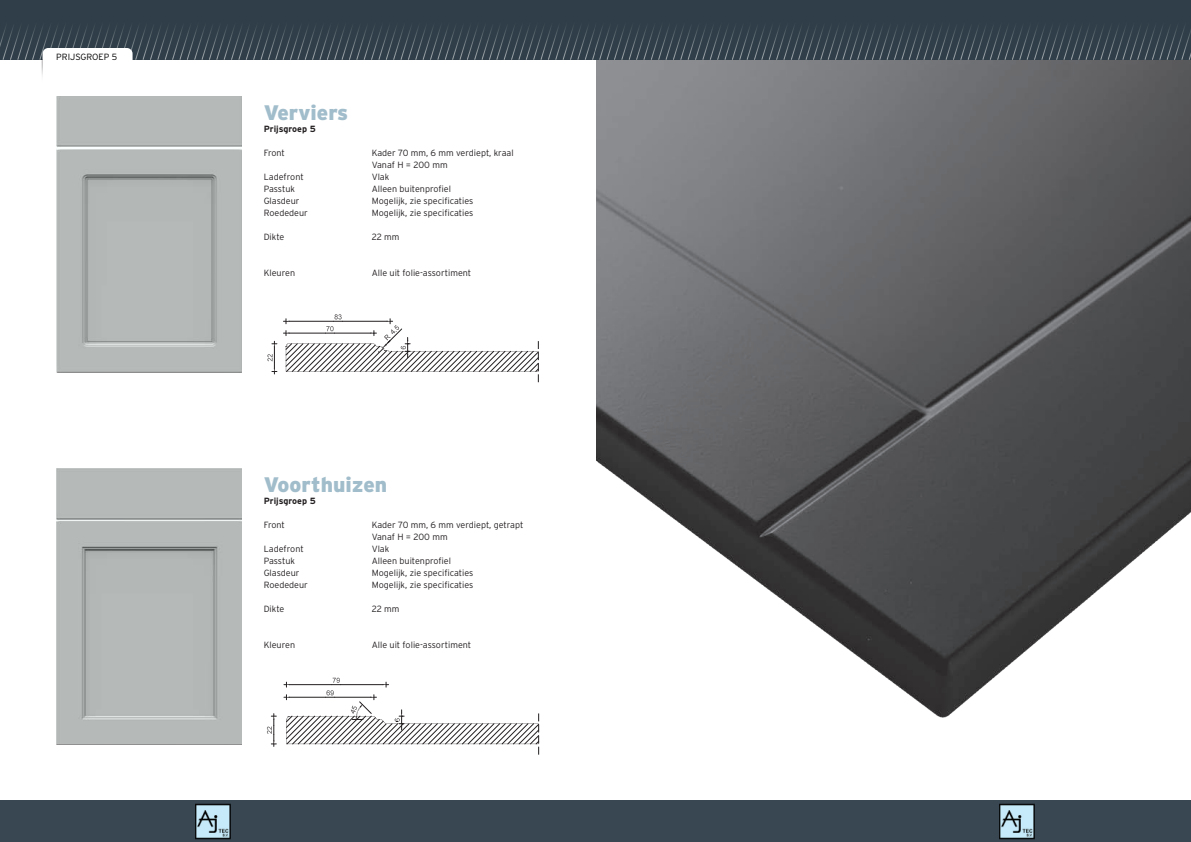
<style>
.page{position:relative;width:1191px;height:842px;background:#fff}
.page>*{position:absolute;margin:0;border:0;box-sizing:border-box;transform-origin:0 0}
.t1{font:900 21px "Interstate";color:#a1bdcb}
.t2{font:300 9px/12px "Interstate";color:#231f20}
.t3{font:700 9px "Interstate";color:#231f20}
.t4{font:300 9px "Interstate";color:#000}
</style>
<div class="page">
<img style="left:597px;top:60px;width:594px;height:658px">
<img style="left:56px;top:96px;width:185px;height:276px">
<img style="left:56px;top:468px;width:185px;height:276px">
<svg style="left:267px;top:341px;width:10px;height:33px"></svg>
<svg style="left:283px;top:314px;width:256px;height:69px"></svg>
<svg style="left:267px;top:714px;width:9px;height:32px"></svg>
<svg style="left:284px;top:678px;width:255px;height:77px"></svg>
<svg style="left:0;top:0;width:1191px;height:60px;background:#34424c"></svg>
<div style="left:43px;top:48px;width:90px;height:21px;background:#fff;border-radius:6px"></div>
<img style="left:41px;top:60px;width:2px;height:17px">
<div style="left:0;top:800px;width:1191px;height:42px;background:#384751"></div>
<p class="t4" style="left:56px;top:52px;width:62px">PRIJSGROEP 5</p>
<h1 class="t1" style="left:264px;top:101px;width:86px">Verviers</h1>
<p class="t3" style="left:264px;top:124px;width:54px">Prijsgroep 5</p>
<p class="t2" style="left:264px;top:147px;width:23px">Front</p>
<p class="t2" style="left:372px;top:147px;width:143px">Kader 70 mm, 6 mm verdiept, kraal<br>Vanaf H = 200 mm</p>
<p class="t2" style="left:264px;top:171px;width:42px">Ladefront</p>
<p class="t2" style="left:372px;top:171px;width:19px">Vlak</p>
<p class="t2" style="left:264px;top:183px;width:33px">Passtuk</p>
<p class="t2" style="left:372px;top:183px;width:81px">Alleen buitenprofiel</p>
<p class="t2" style="left:264px;top:195px;width:37px">Glasdeur</p>
<p class="t2" style="left:372px;top:195px;width:103px">Mogelijk, zie specificaties</p>
<p class="t2" style="left:264px;top:207px;width:46px">Roededeur</p>
<p class="t2" style="left:372px;top:207px;width:103px">Mogelijk, zie specificaties</p>
<p class="t2" style="left:264px;top:231px;width:22px">Dikte</p>
<p class="t2" style="left:372px;top:231px;width:29px">22 mm</p>
<p class="t2" style="left:264px;top:267px;width:33px">Kleuren</p>
<p class="t2" style="left:372px;top:267px;width:101px">Alle uit folie-assortiment</p>
<h1 class="t1" style="left:264px;top:473px;width:125px">Voorthuizen</h1>
<p class="t3" style="left:264px;top:496px;width:54px">Prijsgroep 5</p>
<p class="t2" style="left:264px;top:519px;width:23px">Front</p>
<p class="t2" style="left:372px;top:519px;width:153px">Kader 70 mm, 6 mm verdiept, getrapt<br>Vanaf H = 200 mm</p>
<p class="t2" style="left:264px;top:543px;width:42px">Ladefront</p>
<p class="t2" style="left:372px;top:543px;width:19px">Vlak</p>
<p class="t2" style="left:264px;top:555px;width:33px">Passtuk</p>
<p class="t2" style="left:372px;top:555px;width:81px">Alleen buitenprofiel</p>
<p class="t2" style="left:264px;top:567px;width:37px">Glasdeur</p>
<p class="t2" style="left:372px;top:567px;width:103px">Mogelijk, zie specificaties</p>
<p class="t2" style="left:264px;top:579px;width:46px">Roededeur</p>
<p class="t2" style="left:372px;top:579px;width:103px">Mogelijk, zie specificaties</p>
<p class="t2" style="left:264px;top:603px;width:22px">Dikte</p>
<p class="t2" style="left:372px;top:603px;width:29px">22 mm</p>
<p class="t2" style="left:264px;top:639px;width:33px">Kleuren</p>
<p class="t2" style="left:372px;top:639px;width:101px">Alle uit folie-assortiment</p>
</div>
